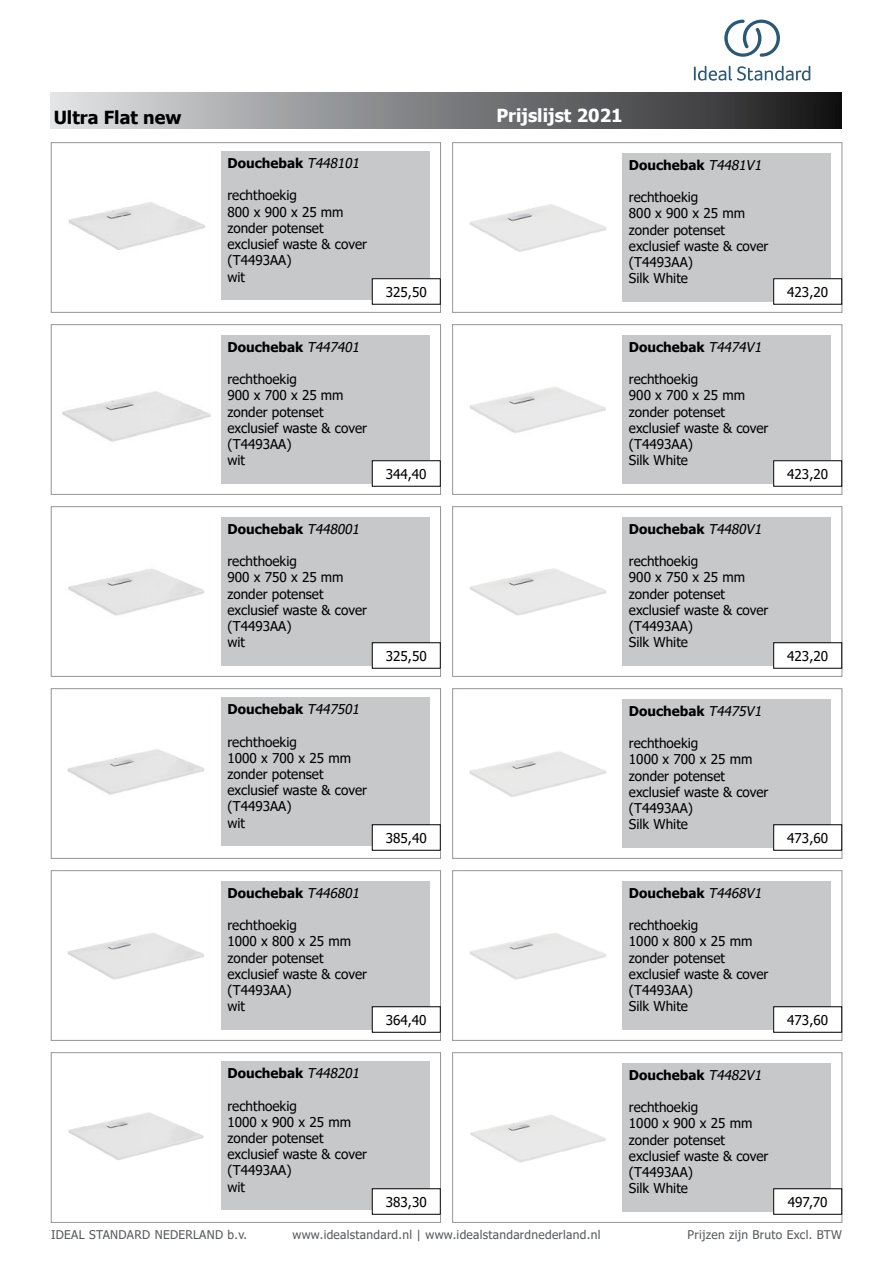
<style>
.page{position:relative;width:893px;height:1263px;background:#fff}
.page>*{position:absolute;margin:0;border:0;box-sizing:border-box;transform-origin:0 0}
.t1{font:700 18px "Tahoma";color:#fff}
.t2{font:700 18px "Tahoma";color:#000}
.t3{font:13.5px/16.2px "Tahoma";color:#000}
.t4{font:700 13.5px "Tahoma";color:#000}
.t5{font:12px "Tahoma";letter-spacing:.025em;color:#58595b}
.s1{font-weight:400;font-style:italic}
</style>
<div class="page">
<div style="left:51px;top:92px;width:791px;height:37px;background:linear-gradient(to right,#dee1e3,#1a1a1b)"></div>
<div style="left:51px;top:142px;width:390px;height:171px;border:1px solid #939598"></div>
<div style="left:51px;top:324px;width:390px;height:171px;border:1px solid #939598"></div>
<div style="left:51px;top:506px;width:390px;height:170px;border:1px solid #939598"></div>
<img style="left:68px;top:569px;width:137px;height:47px">
<div style="left:221px;top:517px;width:209px;height:149px;background:#c7c8ca"></div>
<img style="left:62px;top:391px;width:149px;height:51px">
<div style="left:221px;top:335px;width:209px;height:149px;background:#c7c8ca"></div>
<img style="left:68px;top:202px;width:138px;height:48px">
<div style="left:221px;top:151px;width:209px;height:149px;background:#c7c8ca"></div>
<div style="left:51px;top:688px;width:390px;height:170px;border:1px solid #939598"></div>
<img style="left:67px;top:749px;width:137px;height:46px">
<div style="left:221px;top:697px;width:209px;height:149px;background:#c7c8ca"></div>
<div style="left:452px;top:506px;width:390px;height:170px;border:1px solid #939598"></div>
<img style="left:470px;top:568px;width:136px;height:48px">
<div style="left:622px;top:517px;width:209px;height:149px;background:#c7c8ca"></div>
<div style="left:452px;top:324px;width:390px;height:171px;border:1px solid #939598"></div>
<img style="left:469px;top:387px;width:137px;height:46px">
<div style="left:622px;top:335px;width:209px;height:149px;background:#c7c8ca"></div>
<div style="left:452px;top:142px;width:390px;height:171px;border:1px solid #939598"></div>
<img style="left:469px;top:204px;width:137px;height:48px">
<div style="left:622px;top:153px;width:209px;height:149px;background:#c7c8ca"></div>
<div style="left:452px;top:688px;width:390px;height:170px;border:1px solid #939598"></div>
<img style="left:469px;top:751px;width:137px;height:46px">
<div style="left:622px;top:699px;width:209px;height:149px;background:#c7c8ca"></div>
<div style="left:51px;top:870px;width:390px;height:170px;border:1px solid #939598"></div>
<img style="left:67px;top:933px;width:137px;height:47px">
<div style="left:221px;top:881px;width:209px;height:149px;background:#c7c8ca"></div>
<div style="left:51px;top:1052px;width:390px;height:170px;border:1px solid #939598"></div>
<img style="left:68px;top:1112px;width:136px;height:48px">
<div style="left:221px;top:1061px;width:209px;height:149px;background:#c7c8ca"></div>
<div style="left:452px;top:870px;width:390px;height:170px;border:1px solid #939598"></div>
<img style="left:469px;top:933px;width:137px;height:47px">
<div style="left:622px;top:881px;width:209px;height:149px;background:#c7c8ca"></div>
<div style="left:452px;top:1052px;width:390px;height:170px;border:1px solid #939598"></div>
<img style="left:470px;top:1115px;width:136px;height:48px">
<div style="left:622px;top:1063px;width:209px;height:149px;background:#c7c8ca"></div>
<div style="left:372px;top:279px;width:68px;height:25px;background:#fff"></div>
<div style="left:372px;top:643px;width:68px;height:25px;background:#fff"></div>
<div style="left:372px;top:642px;width:68px;height:26px;border:1px solid #000"></div>
<div style="left:372px;top:461px;width:68px;height:25px;background:#fff"></div>
<div style="left:372px;top:460px;width:68px;height:26px;border:1px solid #000"></div>
<div style="left:774px;top:279px;width:68px;height:25px;background:#fff"></div>
<div style="left:774px;top:643px;width:68px;height:25px;background:#fff"></div>
<div style="left:773px;top:642px;width:69px;height:26px;border:1px solid #000"></div>
<div style="left:774px;top:461px;width:68px;height:25px;background:#fff"></div>
<div style="left:773px;top:460px;width:69px;height:26px;border:1px solid #000"></div>
<div style="left:372px;top:825px;width:68px;height:25px;background:#fff"></div>
<div style="left:372px;top:824px;width:68px;height:26px;border:1px solid #000"></div>
<div style="left:774px;top:825px;width:68px;height:25px;background:#fff"></div>
<div style="left:773px;top:824px;width:69px;height:26px;border:1px solid #000"></div>
<div style="left:372px;top:1007px;width:68px;height:25px;background:#fff"></div>
<div style="left:372px;top:1006px;width:68px;height:26px;border:1px solid #000"></div>
<div style="left:774px;top:1007px;width:68px;height:25px;background:#fff"></div>
<div style="left:773px;top:1006px;width:69px;height:26px;border:1px solid #000"></div>
<div style="left:372px;top:1189px;width:68px;height:25px;background:#fff"></div>
<div style="left:372px;top:1188px;width:68px;height:26px;border:1px solid #000"></div>
<div style="left:774px;top:1189px;width:68px;height:25px;background:#fff"></div>
<div style="left:773px;top:1188px;width:69px;height:26px;border:1px solid #000"></div>
<svg style="left:694px;top:66px;width:116px;height:15px"></svg>
<svg style="left:724px;top:20px;width:56px;height:37px"></svg>
<h1 class="t2" style="left:54px;top:105px;width:129px">Ultra Flat new</h1>
<p class="t4" style="left:227px;top:154px;width:137px">Douchebak <span class="s1">T448101</span></p>
<p class="t3" style="left:227px;top:188px;width:141px">rechthoekig<br>800 x 900 x 25 mm zonder potenset exclusief waste &amp; cover (T4493AA)<br>wit</p>
<p class="t4" style="left:227px;top:337px;width:137px">Douchebak <span class="s1">T447401</span></p>
<p class="t3" style="left:227px;top:372px;width:141px">rechthoekig<br>900 x 700 x 25 mm zonder potenset exclusief waste &amp; cover (T4493AA)<br>wit</p>
<p class="t4" style="left:227px;top:519px;width:137px">Douchebak <span class="s1">T448001</span></p>
<p class="t3" style="left:227px;top:554px;width:141px">rechthoekig<br>900 x 750 x 25 mm zonder potenset exclusief waste &amp; cover (T4493AA)<br>wit</p>
<p class="t4" style="left:227px;top:700px;width:137px">Douchebak <span class="s1">T447501</span></p>
<p class="t3" style="left:227px;top:734px;width:141px">rechthoekig<br>1000 x 700 x 25 mm zonder potenset exclusief waste &amp; cover (T4493AA)<br>wit</p>
<p class="t4" style="left:227px;top:883px;width:137px">Douchebak <span class="s1">T446801</span></p>
<p class="t3" style="left:227px;top:918px;width:141px">rechthoekig<br>1000 x 800 x 25 mm zonder potenset exclusief waste &amp; cover (T4493AA)<br>wit</p>
<h1 class="t1" style="left:496px;top:103px;width:128px">Prijslijst 2021</h1>
<p class="t4" style="left:629px;top:155px;width:137px">Douchebak <span class="s1">T4481V1</span></p>
<p class="t3" style="left:629px;top:190px;width:141px">rechthoekig<br>800 x 900 x 25 mm zonder potenset exclusief waste &amp; cover (T4493AA)<br>Silk White</p>
<p class="t3" style="left:386px;top:284px;width:42px">325,50</p>
<p class="t3" style="left:787px;top:284px;width:42px">423,20</p>
<p class="t4" style="left:629px;top:337px;width:137px">Douchebak <span class="s1">T4474V1</span></p>
<p class="t3" style="left:629px;top:372px;width:141px">rechthoekig<br>900 x 700 x 25 mm zonder potenset exclusief waste &amp; cover (T4493AA)<br>Silk White</p>
<p class="t3" style="left:386px;top:466px;width:42px">344,40</p>
<p class="t3" style="left:787px;top:466px;width:42px">423,20</p>
<p class="t4" style="left:629px;top:519px;width:137px">Douchebak <span class="s1">T4480V1</span></p>
<p class="t3" style="left:629px;top:554px;width:141px">rechthoekig<br>900 x 750 x 25 mm zonder potenset exclusief waste &amp; cover (T4493AA)<br>Silk White</p>
<p class="t3" style="left:386px;top:648px;width:42px">325,50</p>
<p class="t3" style="left:787px;top:648px;width:42px">423,20</p>
<p class="t4" style="left:629px;top:701px;width:137px">Douchebak <span class="s1">T4475V1</span></p>
<p class="t3" style="left:629px;top:736px;width:141px">rechthoekig<br>1000 x 700 x 25 mm zonder potenset exclusief waste &amp; cover (T4493AA)<br>Silk White</p>
<p class="t3" style="left:386px;top:830px;width:42px">385,40</p>
<p class="t3" style="left:787px;top:830px;width:42px">473,60</p>
<p class="t4" style="left:629px;top:883px;width:137px">Douchebak <span class="s1">T4468V1</span></p>
<p class="t3" style="left:629px;top:918px;width:141px">rechthoekig<br>1000 x 800 x 25 mm zonder potenset exclusief waste &amp; cover (T4493AA)<br>Silk White</p>
<p class="t3" style="left:386px;top:1012px;width:42px">364,40</p>
<p class="t3" style="left:787px;top:1012px;width:42px">473,60</p>
<p class="t4" style="left:227px;top:1064px;width:137px">Douchebak <span class="s1">T448201</span></p>
<p class="t3" style="left:227px;top:1098px;width:141px">rechthoekig<br>1000 x 900 x 25 mm zonder potenset exclusief waste &amp; cover (T4493AA)<br>wit</p>
<p class="t4" style="left:629px;top:1065px;width:137px">Douchebak <span class="s1">T4482V1</span></p>
<p class="t3" style="left:629px;top:1100px;width:141px">rechthoekig<br>1000 x 900 x 25 mm zonder potenset exclusief waste &amp; cover (T4493AA)<br>Silk White</p>
<p class="t5" style="left:688px;top:1227px;width:156px">Prijzen zijn Bruto Excl. BTW</p>
<p class="t3" style="left:386px;top:1194px;width:42px">383,30</p>
<p class="t3" style="left:788px;top:1194px;width:41px">497,70</p>
<p class="t5" style="left:51px;top:1227px;width:198px">IDEAL STANDARD NEDERLAND b.v.</p>
<p class="t5" style="left:292px;top:1227px;width:309px">www.idealstandard.nl | www.idealstandardnederland.nl</p>
</div>
